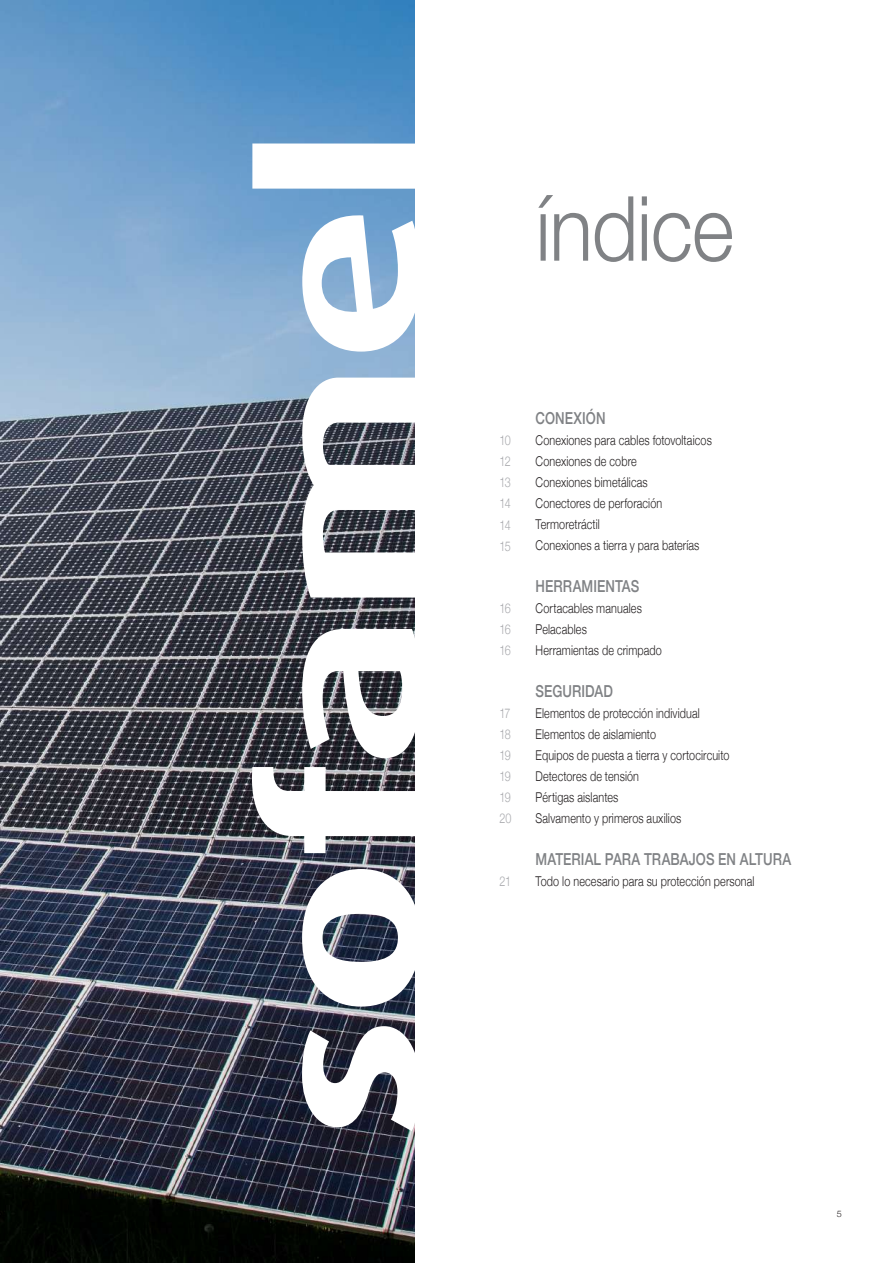
<style>
.page{position:relative;width:893px;height:1263px;background:#fff}
.page>*{position:absolute;margin:0;border:0;box-sizing:border-box;transform-origin:0 0}
.t1{font:300 90px "Helvetica Neue";letter-spacing:-.015em;color:#808285;scale:.9 1}
.t2{font:500 16.5px "Helvetica Neue";letter-spacing:.005em;color:#808285;scale:.8 1}
.t3{font:300 13.5px/21px "Helvetica Neue";letter-spacing:.01em;color:#231f20;scale:.8 1}
.t4{font:300 13.5px/21px "Helvetica Neue";letter-spacing:-.055em;color:#a8a9ad;text-align:justify;scale:.8 1}
.t5{font:300 9px "Helvetica Neue";color:#231f20}
</style>
<div class="page">
<img style="left:0;top:0;width:415px;height:1263px">
<svg style="left:302px;top:1026px;width:113px;height:105px"></svg>
<svg style="left:302px;top:869px;width:113px;height:137px"></svg>
<svg style="left:249px;top:767px;width:166px;height:86px"></svg>
<svg style="left:302px;top:629px;width:113px;height:129px"></svg>
<svg style="left:302px;top:378px;width:113px;height:220px"></svg>
<svg style="left:302px;top:213px;width:113px;height:139px"></svg>
<div style="left:252px;top:143px;width:166px;height:46px;background:#fff"></div>
<h1 class="t1" style="left:536px;top:156px;width:222px">índice</h1>
<p class="t4" style="left:499px;top:429px;width:16px">10<br>12<br>13<br>14<br>14<br>15</p>
<p class="t4" style="left:499px;top:597px;width:16px">16<br>16<br>16</p>
<p class="t4" style="left:499px;top:702px;width:16px">17<br>18<br>19<br>19<br>19<br>20</p>
<p class="t4" style="left:499px;top:870px;width:16px">21</p>
<p class="t2" style="left:536px;top:405px;width:89px">CONEXIÓN</p>
<p class="t3" style="left:536px;top:429px;width:222px">Conexiones para cables fotovoltaicos<br>Conexiones de cobre<br>Conexiones bimetálicas<br>Conectores de perforación<br>Termoretráctil<br>Conexiones a tierra y para baterías</p>
<p class="t2" style="left:536px;top:573px;width:131px">HERRAMIENTAS</p>
<p class="t3" style="left:536px;top:597px;width:159px">Cortacables manuales<br>Pelacables<br>Herramientas de crimpado</p>
<p class="t2" style="left:536px;top:678px;width:98px">SEGURIDAD</p>
<p class="t3" style="left:536px;top:702px;width:244px">Elementos de protección individual<br>Elementos de aislamiento<br>Equipos de puesta a tierra y cortocircuito<br>Detectores de tensión<br>Pértigas aislantes<br>Salvamento y primeros auxilios</p>
<p class="t2" style="left:536px;top:846px;width:321px">MATERIAL PARA TRABAJOS EN ALTURA</p>
<p class="t3" style="left:536px;top:870px;width:275px">Todo lo necesario para su protección personal</p>
<p class="t5" style="left:837px;top:1207px;width:7px">5</p>
</div>
